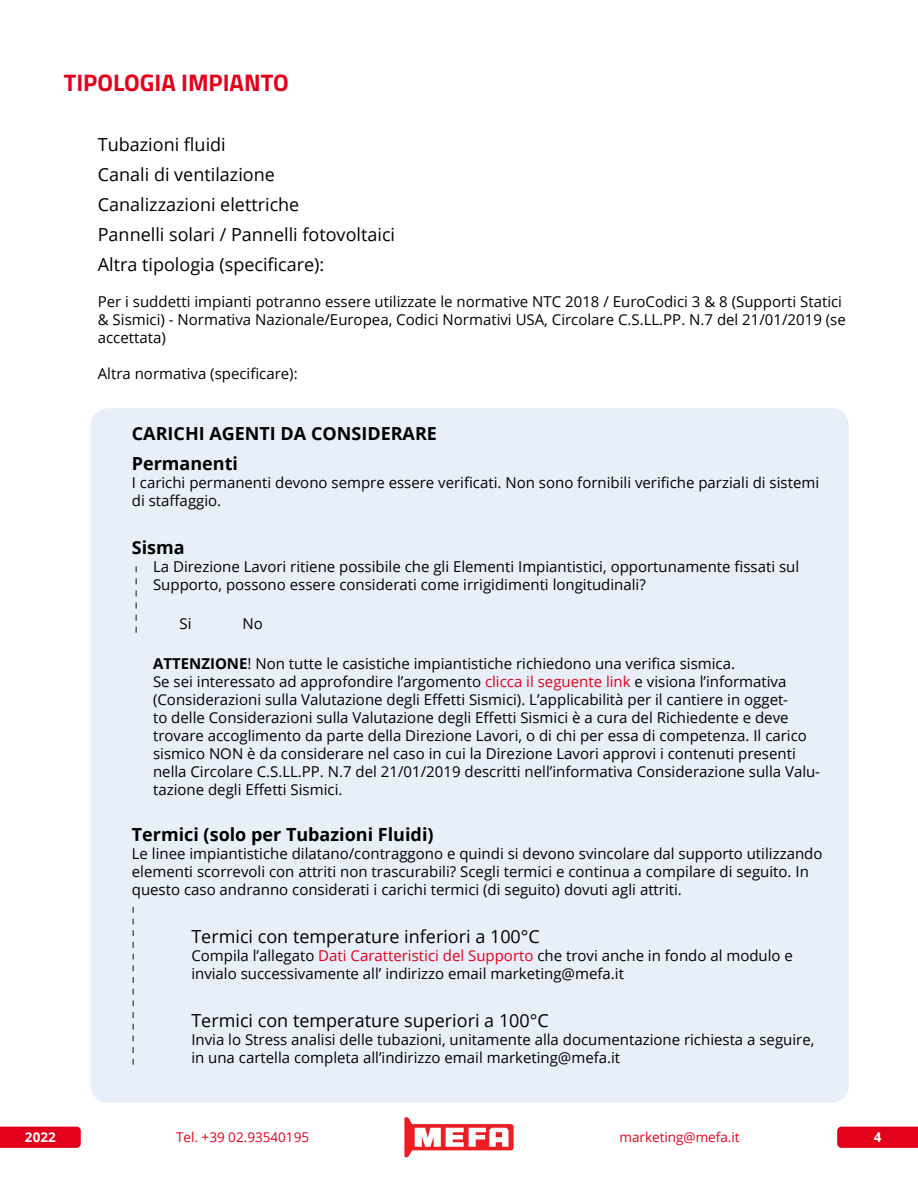
<style>
.page{position:relative;width:918px;height:1188px;background:#fff}
.page>*{position:absolute;margin:0;border:0;box-sizing:border-box;transform-origin:0 0}
.t1{font:700 24px "Titillium Web";color:#e3001a}
.t2{font:18px/30px "Open Sans";color:#000}
.t3{font:700 18px/30px "Open Sans";color:#000}
.t4{font:15px/18px "Open Sans";color:#000}
.t5{font:700 15px "Open Sans";color:#000}
.t6{font:13.5px "Open Sans";color:#e3001a}
.t7{font:700 13.5px "Open Sans";color:#fff}
.s1{color:#e3001a}
</style>
<div class="page">
<div style="left:91px;top:408px;width:758px;height:695px;background:#e9eff8;border-radius:18px"></div>
<div style="left:0;top:1127px;width:81px;height:21px;background:#e3001a"></div>
<div style="left:837px;top:1127px;width:81px;height:21px;background:#e3001a"></div>
<svg style="left:404px;top:1117px;width:110px;height:40px"></svg>
<svg style="left:135px;top:566px;width:2px;height:67px"></svg>
<svg style="left:132px;top:907px;width:2px;height:158px"></svg>
<h1 class="t1" style="left:64px;top:64px;width:227px">TIPOLOGIA IMPIANTO</h1>
<p class="t2" style="left:98px;top:129px;width:299px">Tubazioni fluidi<br>Canali di ventilazione<br>Canalizzazioni elettriche<br>Pannelli solari / Pannelli fotovoltaici<br>Altra tipologia (specificare):</p>
<p class="t4" style="left:98px;top:292px;width:750px">Per i suddetti impianti potranno essere utilizzate le normative NTC 2018 / EuroCodici 3 &amp; 8 (Supporti Statici &amp; Sismici) - Normativa Nazionale/Europea, Codici Normativi USA, Circolare C.S.LL.PP. N.7 del 21/01/2019 (se accettata)</p>
<p class="t4" style="left:98px;top:364px;width:201px">Altra normativa (specificare):</p>
<p class="t3" style="left:132px;top:418px;width:307px">Carichi ag enti da considerare<br>Permanenti</p>
<p class="t4" style="left:132px;top:473px;width:689px">I carichi permanenti devono sempre essere verificati. Non sono fornibili verifiche parziali di sistemi di staffaggio.</p>
<p class="t3" style="left:132px;top:532px;width:54px">Sisma</p>
<p class="t4" style="left:153px;top:557px;width:648px">La Direzione Lavori ritiene possibile che gli Elementi Impiantistici, opportunamente fissati sul<br>Supporto, possono essere considerati come irrigidimenti longitudinali?</p>
<p class="t4" style="left:180px;top:614px;width:14px">Si</p>
<p class="t4" style="left:242px;top:614px;width:22px">No</p>
<p class="t4" style="left:153px;top:654px;width:669px;text-indent:95px">! Non tutte le casistiche impiantistiche richiedono una verifica sismica.<br>Se sei interessato ad approfondire l’argomento <span class="s1">clicca il seguente link</span> e visiona l’informativa (Considerazioni sulla Valutazione degli Effetti Sismici). L’applicabilità per il cantiere in ogget-<br>to delle Considerazioni sulla Valutazione degli Effetti Sismici è a cura del Richiedente e deve trovare accoglimento da parte della Direzione Lavori, o di chi per essa di competenza. Il carico sismico NON è da considerare nel caso in cui la Direzione Lavori approvi i contenuti presenti nella Circolare C.S.LL.PP. N.7 del 21/01/2019 descritti nell’informativa Considerazione sulla Valu&shy;tazione degli Effetti Sismici.</p>
<p class="t3" style="left:132px;top:819px;width:303px">Termici (solo per Tubazioni Fluidi)</p>
<p class="t4" style="left:132px;top:844px;width:692px">Le linee impiantistiche dilatano/contraggono e quindi si devono svincolare dal supporto utilizzando elementi scorrevoli con attriti non trascurabili? Scegli termici e continua a compilare di seguito. In questo caso andranno considerati i carichi termici (di seguito) dovuti agli attriti.</p>
<p class="t2" style="left:191px;top:921px;width:350px">Termici con temperature inferiori a 100°C</p>
<p class="t4" style="left:191px;top:946px;width:603px">Compila l’allegato <span class="s1">Dati Caratteristici del Supporto</span> che trovi anche in fondo al modulo e invialo successivamente all’ indirizzo email marketing@mefa.it</p>
<p class="t2" style="left:191px;top:1005px;width:359px">Termici con temperature superiori a 100°C</p>
<p class="t4" style="left:191px;top:1030px;width:625px">Invia lo Stress analisi delle tubazioni, unitamente alla documentazione richiesta a seguire, in una cartella completa all’indirizzo email marketing@mefa.it</p>
<p class="t5" style="left:153px;top:652px;width:21px">ATTEN</p>
<p class="t5" style="left:201px;top:652px;width:19px">ZIONE</p>
<p class="t7" style="left:25px;top:1128px;width:32px">2022</p>
<p class="t6" style="left:176px;top:1128px;width:135px">Tel. +39 02.93540195</p>
<p class="t6" style="left:620px;top:1128px;width:122px">marketing@mefa.it</p>
<p class="t7" style="left:874px;top:1128px;width:9px">4</p>
</div>
